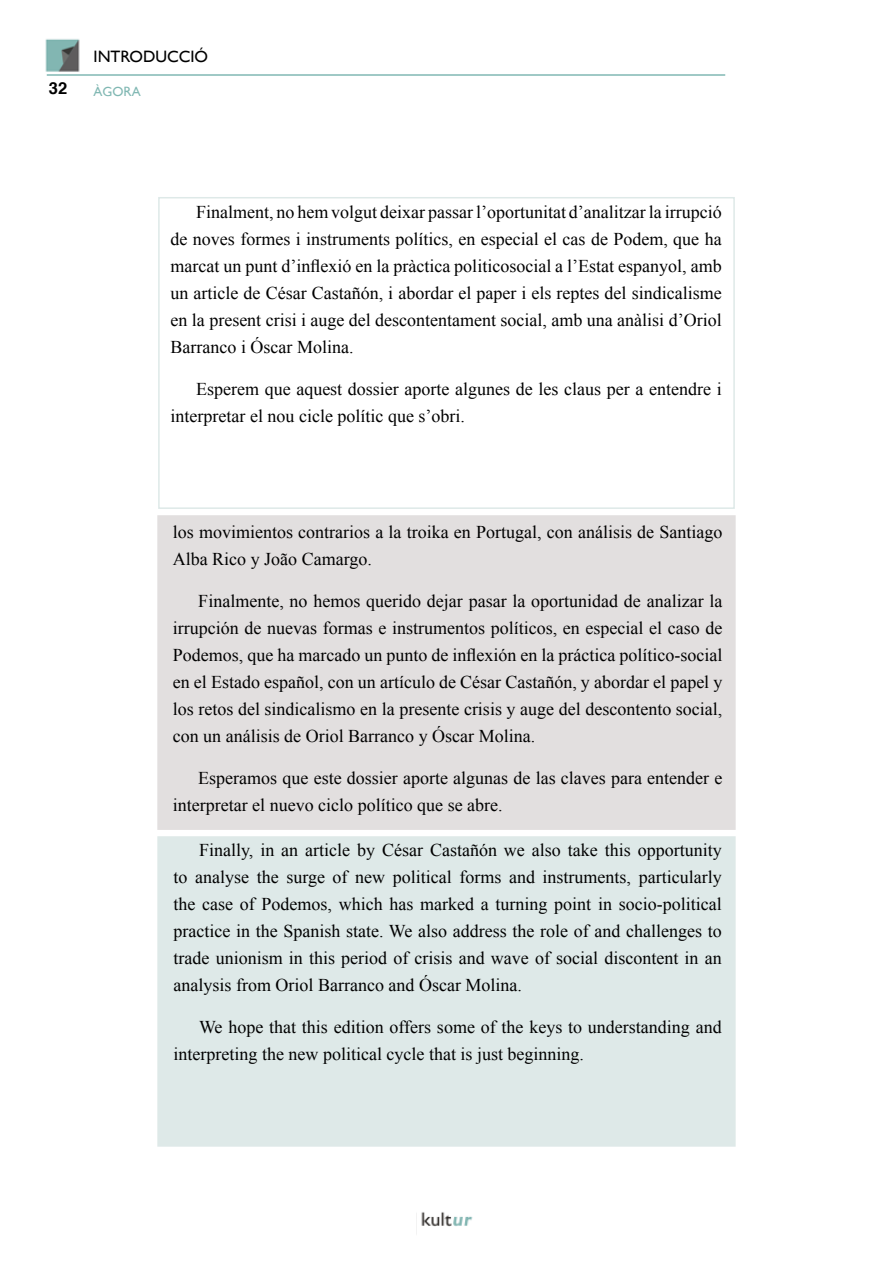
<style>
.page{position:relative;width:893px;height:1263px;background:#fff}
.page>*{position:absolute;margin:0;border:0;box-sizing:border-box;transform-origin:0 0}
.t1{font:18px/27px "Times New Roman";color:#000}
.t2{font:16.5px "Gill Sans";color:#000}
.t3{font:700 16.5px "Helvetica";color:#000}
.t4{font:13.5px "Gill Sans";color:#81b8b3}
</style>
<div class="page">
<hr style="left:47px;top:74px;width:678px;height:2px;background:#81b8b3">
<img style="left:45px;top:39px;width:35px;height:33px">
<img style="left:421px;top:1212px;width:52px;height:15px">
<div style="left:158px;top:197px;width:577px;height:312px;border:2px solid #dee9e8"></div>
<div style="left:157px;top:515px;width:579px;height:315px;background:#e2dfdf"></div>
<div style="left:157px;top:836px;width:579px;height:311px;background:#dee9e8"></div>
<p class="t3" style="left:49px;top:75px;width:20px">32</p>
<p class="t2" style="left:94px;top:47px;width:116px">INTRODUCCIÓ</p>
<p class="t4" style="left:94px;top:83px;width:49px">ÀGORA</p>
<p class="t1" style="left:171px;top:198px;width:553px;text-align:justify;text-indent:26px">Finalment, no hem volgut deixar passar l’oportunitat d’analitzar la irrupció de noves formes i instruments polítics, en especial el cas de Podem, que ha marcat un punt d’inflexió en la pràctica politicosocial a l’Estat espanyol, amb un article de César Castañón, i abordar el paper i els reptes del sindicalisme en la present crisi i auge del descontentament social, amb una anàlisi d’Oriol Barranco i Óscar Molina.</p>
<p class="t1" style="left:171px;top:375px;width:553px;text-indent:26px">Esperem que aquest dossier aporte algunes de les claus per a entendre i interpretar el nou cicle polític que s’obri.</p>
<p class="t1" style="left:173px;top:518px;width:551px">los movimientos contrarios a la troika en Portugal, con análisis de Santiago<br>Alba Rico y João Camargo.</p>
<p class="t1" style="left:173px;top:587px;width:551px;text-align:justify;text-indent:26px">Finalmente, no hemos querido dejar pasar la oportunidad de analizar la irrupción de nuevas formas e instrumentos políticos, en especial el caso de Podemos, que ha marcado un punto de inflexión en la práctica político-social en el Estado español, con un artículo de César Castañón, y abordar el papel y los retos del sindicalismo en la presente crisis y auge del descontento social, con un análisis de Oriol Barranco y Óscar Molina.</p>
<p class="t1" style="left:173px;top:764px;width:551px;text-indent:26px">Esperamos que este dossier aporte algunas de las claves para entender e interpretar el nuevo ciclo político que se abre.</p>
<p class="t1" style="left:174px;top:836px;width:550px;text-align:justify;text-indent:26px">Finally, in an article by César Castañón we also take this opportunity to analyse the surge of new political forms and instruments, particularly the case of Podemos, which has marked a turning point in socio-political practice in the Spanish state. We also address the role of and challenges to trade unionism in this period of crisis and wave of social discontent in an analysis from Oriol Barranco and Óscar Molina.</p>
<p class="t1" style="left:174px;top:1013px;width:550px;text-indent:26px">We hope that this edition offers some of the keys to understanding and interpreting the new political cycle that is just beginning.</p>
</div>
